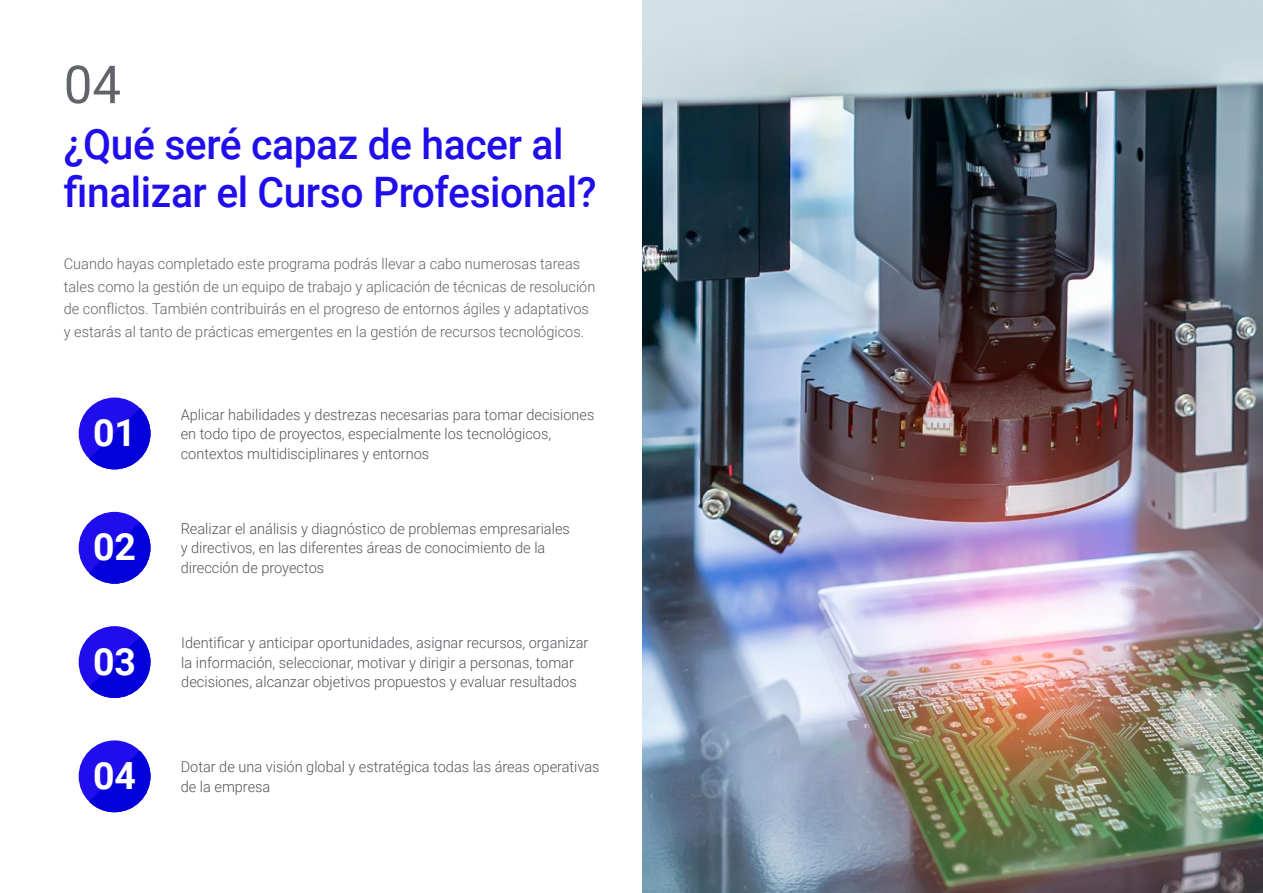
<style>
.page{position:relative;width:1263px;height:893px;background:#fff}
.page>*{position:absolute;margin:0;border:0;box-sizing:border-box;transform-origin:0 0}
.t1{font:52.5px "Roboto";color:#61646a}
.t2{font:500 42px/48px "Roboto";letter-spacing:-.01em;color:#1f0dec}
.t3{font:700 37.5px "Roboto";color:#fff}
.t4{font:300 15px/19.5px "Roboto";color:#52555b}
.t5{font:300 15px/22.5px "Roboto";color:#61646a}
</style>
<div class="page">
<div style="left:79px;top:512px;width:71px;height:72px;background:#1f0dec;border-radius:50%"></div>
<svg style="left:89px;top:522px;width:61px;height:62px"></svg>
<div style="left:79px;top:740px;width:71px;height:72px;background:#1f0dec;border-radius:50%"></div>
<svg style="left:89px;top:751px;width:61px;height:61px"></svg>
<div style="left:79px;top:626px;width:71px;height:72px;background:#1f0dec;border-radius:50%"></div>
<svg style="left:89px;top:637px;width:61px;height:61px"></svg>
<div style="left:79px;top:398px;width:71px;height:71px;background:#1f0dec;border-radius:50%"></div>
<svg style="left:89px;top:408px;width:61px;height:61px"></svg>
<img style="left:642px;top:0;width:621px;height:893px">
<h1 class="t1" style="left:64px;top:48px;width:59px">04</h1>
<h2 class="t2" style="left:64px;top:119px;width:534px">¿Qué seré capaz de hacer al finalizar el Curso Profesional?</h2>
<p class="t5" style="left:64px;top:252px;width:533px">Cuando hayas completado este programa podrás llevar a cabo numerosas tareas tales como la gestión de un equipo de trabajo y aplicación de técnicas de resolución de conflictos. También contribuirás en el progreso de entornos ágiles y adaptativos y estarás al tanto de prácticas emergentes en la gestión de recursos tecnológicos.</p>
<h3 class="t3" style="left:93px;top:407px;width:45px">01</h3>
<p class="t4" style="left:181px;top:404px;width:415px">Aplicar habilidades y destrezas necesarias para tomar decisiones en todo tipo de proyectos, especialmente los tecnológicos, contextos multidisciplinares y entornos</p>
<h3 class="t3" style="left:93px;top:521px;width:45px">02</h3>
<p class="t4" style="left:181px;top:518px;width:391px">Realizar el análisis y diagnóstico de problemas empresariales y directivos, en las diferentes áreas de conocimiento de la dirección de proyectos</p>
<h3 class="t3" style="left:93px;top:635px;width:45px">03</h3>
<p class="t4" style="left:181px;top:632px;width:409px">Identificar y anticipar oportunidades, asignar recursos, organizar la información, seleccionar, motivar y dirigir a personas, tomar decisiones, alcanzar objetivos propuestos y evaluar resultados</p>
<h3 class="t3" style="left:93px;top:749px;width:45px">04</h3>
<p class="t4" style="left:181px;top:756px;width:420px">Dotar de una visión global y estratégica todas las áreas operativas de la empresa</p>
</div>
